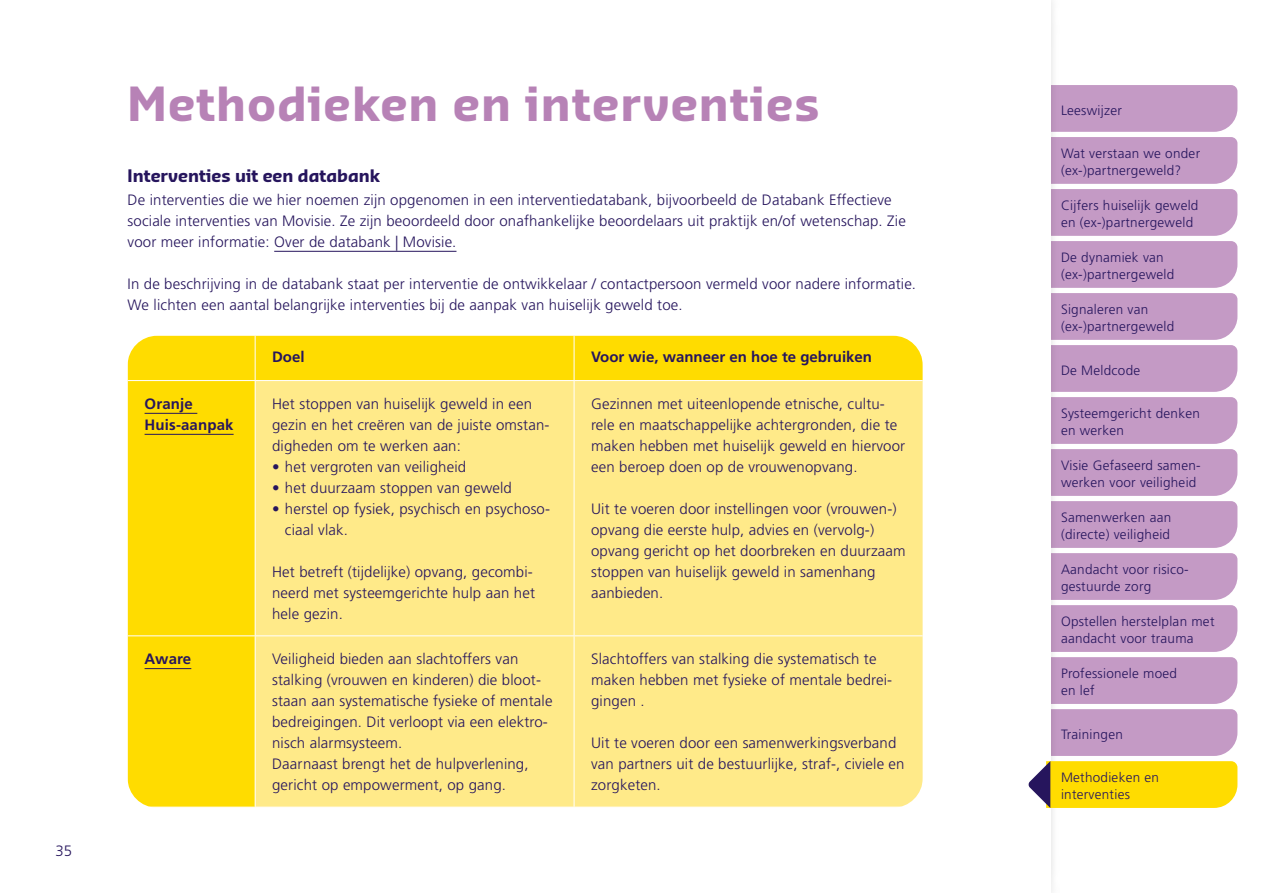
<style>
.page{position:relative;width:1263px;height:893px;background:#fff}
.page>*{position:absolute;margin:0;border:0;box-sizing:border-box;transform-origin:0 0}
.t1{font:700 45px "Sansa Pro";letter-spacing:.025em;color:#b782b6}
.t2{font:700 16.5px "Sansa Pro";color:#26155d}
.t3{font:300 15px/21px "Frutiger LT Pro";letter-spacing:.01em;color:#26155d}
.t4{font:700 15px/21px "Frutiger LT Pro";color:#26155d}
.t5{font:300 13.5px/17.2px "Frutiger LT Pro";letter-spacing:.02em;color:#26155d}
</style>
<div class="page">
<svg style="left:1028px;top:85px;width:209px;height:723px"></svg>
<hr style="left:274px;top:251px;width:182px;height:1px;background:#26155d">
<div style="left:128px;top:336px;width:795px;height:471px;background:#ffdc00"></div>
<div style="left:256px;top:381px;width:667px;height:426px;background:#ffea89"></div>
<hr style="left:255px;top:336px;width:1px;height:44px;background:#fff">
<hr style="left:574px;top:336px;width:1px;height:44px;background:#fff">
<hr style="left:128px;top:380px;width:127px;height:1px;background:#fff">
<hr style="left:255px;top:380px;width:319px;height:1px;background:#fff">
<hr style="left:255px;top:381px;width:1px;height:254px;background:#fff">
<hr style="left:574px;top:380px;width:349px;height:1px;background:#fff">
<hr style="left:574px;top:381px;width:1px;height:254px;background:#fff">
<hr style="left:128px;top:635px;width:127px;height:1px;background:#fff">
<hr style="left:255px;top:635px;width:319px;height:1px;background:#fff">
<hr style="left:255px;top:636px;width:1px;height:171px;background:#fff">
<hr style="left:574px;top:635px;width:349px;height:1px;background:#fff">
<hr style="left:574px;top:636px;width:1px;height:171px;background:#fff">
<hr style="left:145px;top:413px;width:52px;height:1px;background:#26155d">
<hr style="left:145px;top:434px;width:89px;height:1px;background:#26155d">
<hr style="left:145px;top:668px;width:46px;height:1px;background:#26155d">
<p class="t3" style="left:55px;top:840px;width:18px">35</p>
<h1 class="t1" style="left:128px;top:73px;width:693px">Methodieken en interventies</h1>
<p class="t2" style="left:128px;top:165px;width:254px">Interventies uit een databank</p>
<p class="t3" style="left:128px;top:189px;width:780px">De interventies die we hier noemen zijn opgenomen in een interventiedatabank, bijvoorbeeld de Databank Effectieve sociale interventies van Movisie. Ze zijn beoordeeld door onafhankelijke beoordelaars uit praktijk en/of wetenschap. Zie voor meer informatie: Over de databank | Movisie.</p>
<p class="t3" style="left:128px;top:273px;width:790px">In de beschrijving in de databank staat per interventie de ontwikkelaar / contactpersoon vermeld voor nadere informatie.<br>We lichten een aantal belangrijke interventies bij de aanpak van huiselijk geweld toe.</p>
<p class="t4" style="left:272px;top:346px;width:34px">Doel</p>
<p class="t4" style="left:591px;top:346px;width:282px">Voor wie, wanneer en hoe te gebruiken</p>
<p class="t4" style="left:145px;top:393px;width:91px">Oranje<br>Huis-aanpak</p>
<p class="t3" style="left:272px;top:393px;width:279px">Het stoppen van huiselijk geweld in een gezin en het creëren van de juiste omstan&shy;digheden om te werken aan:</p>
<p class="t3" style="left:272px;top:456px;width:196px">• het vergroten van veiligheid</p>
<p class="t3" style="left:272px;top:477px;width:241px">• het duurzaam stoppen van geweld</p>
<p class="t3" style="left:285px;top:498px;width:267px;text-indent:-13px">• herstel op fysiek, psychisch en psychoso&shy;ciaal vlak.</p>
<p class="t3" style="left:272px;top:561px;width:264px">Het betreft (tijdelijke) opvang, gecombi&shy;neerd met systeemgerichte hulp aan het hele gezin.</p>
<p class="t3" style="left:591px;top:393px;width:316px">Gezinnen met uiteenlopende etnische, cultu&shy;rele en maatschappelijke achtergronden, die te maken hebben met huiselijk geweld en hiervoor een beroep doen op de vrouwenopvang.</p>
<p class="t3" style="left:591px;top:498px;width:316px">Uit te voeren door instellingen voor (vrouwen-) opvang die eerste hulp, advies en (vervolg-) opvang gericht op het doorbreken en duurzaam stoppen van huiselijk geweld in samenhang aanbieden.</p>
<p class="t4" style="left:145px;top:648px;width:48px">Aware</p>
<p class="t3" style="left:272px;top:648px;width:282px">Veiligheid bieden aan slachtoffers van stalking (vrouwen en kinderen) die bloot&shy;staan aan systematische fysieke of mentale bedreigingen. Dit verloopt via een elektro&shy;nisch alarmsysteem.<br>Daarnaast brengt het de hulpverlening, gericht op empowerment, op gang.</p>
<p class="t3" style="left:591px;top:648px;width:303px">Slachtoffers van stalking die systematisch te maken hebben met fysieke of mentale bedrei&shy;gingen .</p>
<p class="t3" style="left:591px;top:732px;width:315px">Uit te voeren door een samenwerkingsverband van partners uit de bestuurlijke, straf-, civiele en zorgketen.</p>
<p class="t5" style="left:1061px;top:101px;width:62px">Leeswijzer</p>
<p class="t5" style="left:1061px;top:145px;width:141px">Wat verstaan we onder (ex-)partnergeweld?</p>
<p class="t5" style="left:1061px;top:197px;width:139px">Cijfers huiselijk geweld en (ex-)partnergeweld</p>
<p class="t5" style="left:1061px;top:249px;width:115px">De dynamiek van (ex-)partnergeweld</p>
<p class="t5" style="left:1061px;top:301px;width:115px">Signaleren van (ex-)partnergeweld</p>
<p class="t5" style="left:1061px;top:361px;width:81px">De Meldcode</p>
<p class="t5" style="left:1061px;top:405px;width:140px">Systeemgericht denken en werken</p>
<p class="t5" style="left:1061px;top:457px;width:141px">Visie Gefaseerd samen&shy;werken voor veiligheid</p>
<p class="t5" style="left:1061px;top:509px;width:112px">Samenwerken aan (directe) veiligheid</p>
<p class="t5" style="left:1061px;top:561px;width:129px">Aandacht voor risico&shy;gestuurde zorg</p>
<p class="t5" style="left:1061px;top:613px;width:155px">Opstellen herstelplan met aandacht voor trauma</p>
<p class="t5" style="left:1061px;top:665px;width:118px">Professionele moed en lef</p>
<p class="t5" style="left:1061px;top:725px;width:63px">Trainingen</p>
<p class="t5" style="left:1061px;top:769px;width:100px">Methodieken en interventies</p>
</div>
